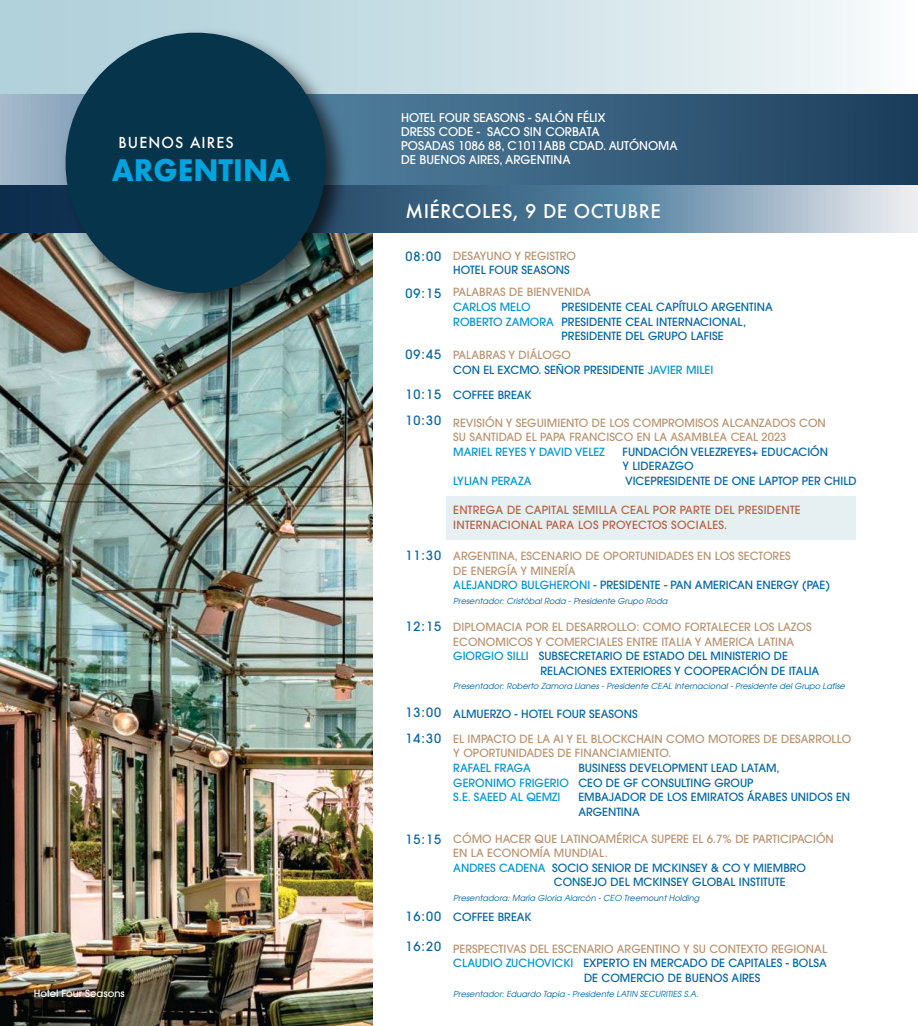
<style>
.page{position:relative;width:918px;height:1026px;background:#fff}
.page>*{position:absolute;margin:0;border:0;box-sizing:border-box;transform-origin:0 0}
.t1{font:700 28.8px "Futura";color:#01a4de;scale:.96 1}
.t2{font:500 18.45px "Futura";letter-spacing:.025em;color:#fff}
.t3{font:500 14.7px "Futura";letter-spacing:.08em;color:#fff;scale:.96 1}
.t4{font:500 12.67px/27px "ITC Avant Garde Pro";letter-spacing:.08em;color:#0065a8}
.t5{font:500 12px/13.8px "ITC Avant Garde Pro";color:#fff}
.t6{font:500 11.25px/14.5px "ITC Avant Garde Pro";letter-spacing:.005em;color:#0065a8}
.t7{font:500 11.25px/14.5px "ITC Avant Garde Pro";letter-spacing:.005em;color:#b99370}
.t8{font:500 11.25px/14.5px "ITC Avant Garde Pro";letter-spacing:.025em;color:#b76041}
.t9{font:500 11.25px "ITC Avant Garde Pro";letter-spacing:.005em;color:#0095d3}
.t10{font:500 9.9px "ITC Avant Garde Pro";color:#fff}
.t11{font:italic 8.25px "Avant Garde";letter-spacing:.005em;color:#0065a8}
.s1{color:#0095d3}
.s2{color:#b99370}
.s3{color:#0065a8}
</style>
<div class="page">
<div style="left:447px;top:497px;width:409px;height:43px;background:#e6f0f3"></div>
<img style="left:0;top:232px;width:373px;height:794px">
<div style="left:0;top:0;width:913px;height:152px;background:linear-gradient(to right,#a9ccd7,#f3f8f9)"></div>
<svg style="left:0;top:94px;width:918px;height:92px;background:#3e6481"></svg>
<svg style="left:0;top:186px;width:918px;height:46px;background:#6a89a2"></svg>
<img style="left:54px;top:22px;width:302px;height:302px">
<svg style="left:53px;top:20px;width:285px;height:286px;background:#315768"></svg>
<img style="left:25px;top:979px;width:125px;height:46px">
<h3 class="t3" style="left:118px;top:132px;width:122px">BUENOS AIRES</h3>
<h1 class="t1" style="left:112px;top:150px;width:187px">ARGENTINA</h1>
<p class="t10" style="left:34px;top:987px;width:92px">Hotel Four Seasons</p>
<p class="t5" style="left:401px;top:111px;width:278px">HOTEL FOUR SEASONS - SALÓN FÉLIX<br>DRESS CODE - SACO SIN CORBATA<br>POSADAS 1086 88, C1011ABB CDAD. AUTÓNOMA<br>DE BUENOS AIRES, ARGENTINA</p>
<h2 class="t2" style="left:406px;top:199px;width:257px">MIÉRCOLES, 9 DE OCTUBRE</h2>
<p class="t4" style="left:405px;top:243px;width:37px">08:00</p>
<p class="t4" style="left:405px;top:279px;width:37px">09:15</p>
<p class="t4" style="left:405px;top:341px;width:37px">09:45</p>
<p class="t4" style="left:405px;top:380px;width:37px">10:15<br>10:30</p>
<p class="t4" style="left:405px;top:542px;width:37px">11:30</p>
<p class="t4" style="left:405px;top:613px;width:37px">12:15</p>
<p class="t4" style="left:405px;top:699px;width:37px;line-height:26.5px">13:00<br>14:30</p>
<p class="t4" style="left:405px;top:826px;width:37px">15:15</p>
<p class="t4" style="left:405px;top:902px;width:37px">16:00</p>
<p class="t4" style="left:405px;top:933px;width:37px">16:20</p>
<p class="t7" style="left:453px;top:249px;width:124px">DESAYUNO Y REGISTRO</p>
<p class="t6" style="left:453px;top:263px;width:118px">HOTEL FOUR SEASONS</p>
<p class="t7" style="left:453px;top:285px;width:139px">PALABRAS DE BIENVENIDA</p>
<p class="t9" style="left:453px;top:300px;width:79px">CARLOS MELO</p>
<p class="t6" style="left:562px;top:300px;width:213px">PRESIDENTE CEAL CAPÍTULO ARGENTINA</p>
<p class="t6" style="left:453px;top:314px;width:295px"><span class="s1">ROBERTO ZAMORA</span> PRESIDENTE CEAL INTERNACIONAL,</p>
<p class="t6" style="left:562px;top:329px;width:163px">PRESIDENTE DEL GRUPO LAFISE</p>
<p class="t6" style="left:453px;top:348px;width:262px"><span class="s2">PALABRAS Y DIÁLOGO<br></span>CON EL EXCMO. SEÑOR PRESIDENTE <span class="s1">JAVIER MILEI</span></p>
<p class="t6" style="left:453px;top:388px;width:80px">COFFEE BREAK</p>
<p class="t7" style="left:453px;top:415px;width:374px">REVISIÓN Y SEGUIMIENTO DE LOS COMPROMISOS ALCANZADOS CON<br>SU SANTIDAD EL PAPA FRANCISCO EN LA ASAMBLEA CEAL 2023</p>
<p class="t9" style="left:453px;top:445px;width:153px">MARIEL REYES Y DAVID VELEZ</p>
<p class="t6" style="left:623px;top:444px;width:207px">FUNDACIÓN VELEZREYES+ EDUCACIÓN<br>Y LIDERAZGO</p>
<p class="t9" style="left:453px;top:474px;width:80px">LYLIAN PERAZA</p>
<p class="t6" style="left:625px;top:474px;width:233px">VICEPRESIDENTE DE ONE LAPTOP PER CHILD</p>
<p class="t8" style="left:453px;top:503px;width:349px">ENTREGA DE CAPITAL SEMILLA CEAL POR PARTE DEL PRESIDENTE<br>INTERNACIONAL PARA LOS PROYECTOS SOCIALES.</p>
<p class="t7" style="left:453px;top:549px;width:378px">ARGENTINA, ESCENARIO DE OPORTUNIDADES EN LOS SECTORES<br>DE ENERGÍA Y MINERÍA<br><span class="s1">ALEJANDRO BULGHERONI</span> <span class="s3">- PRESIDENTE - PAN AMERICAN ENERGY (PAE)</span></p>
<p class="t11" style="left:453px;top:596px;width:216px">Presentador: Cristóbal Roda - Presidente Grupo Roda</p>
<p class="t7" style="left:453px;top:619px;width:360px">DIPLOMACIA POR EL DESARROLLO: COMO FORTALECER LOS LAZOS</p>
<p class="t7" style="left:453px;top:634px;width:342px">ECONOMICOS Y COMERCIALES ENTRE ITALIA Y AMERICA LATINA</p>
<p class="t6" style="left:453px;top:649px;width:336px"><span class="s1">GIORGIO SILLI</span> SUBSECRETARIO DE ESTADO DEL MINISTERIO DE</p>
<p class="t6" style="left:540px;top:663px;width:280px">RELACIONES EXTERIORES Y COOPERACIÓN DE ITALIA</p>
<p class="t11" style="left:453px;top:681px;width:393px">Presentador: Roberto Zamora Llanes - Presidente CEAL Internacional - Presidente del Grupo Lafise</p>
<p class="t6" style="left:453px;top:707px;width:186px">ALMUERZO - HOTEL FOUR SEASONS</p>
<p class="t7" style="left:453px;top:731px;width:399px">EL IMPACTO DE LA AI Y EL BLOCKCHAIN COMO MOTORES DE DESARROLLO<br>Y OPORTUNIDADES DE FINANCIAMIENTO.</p>
<p class="t9" style="left:453px;top:761px;width:79px">RAFAEL FRAGA</p>
<p class="t6" style="left:453px;top:760px;width:328px;text-indent:125px">BUSINESS DEVELOPMENT LEAD LATAM,<br><span class="s1">GERONIMO FRIGERIO</span> CEO DE GF CONSULTING GROUP<br><span class="s1">S.E. SAEED AL QEMZI</span></p>
<p class="t6" style="left:578px;top:790px;width:273px">EMBAJADOR DE LOS EMIRATOS ÁRABES UNIDOS EN<br>ARGENTINA</p>
<p class="t7" style="left:453px;top:831px;width:382px">CÓMO HACER QUE LATINOAMÉRICA SUPERE EL 6.7% DE PARTICIPACIÓN</p>
<p class="t7" style="left:453px;top:846px;width:156px">EN LA ECONOMÍA MUNDIAL.</p>
<p class="t6" style="left:453px;top:860px;width:354px"><span class="s1">ANDRES CADENA</span> SOCIO SENIOR DE MCKINSEY &amp; CO Y MIEMBRO</p>
<p class="t6" style="left:554px;top:875px;width:233px">CONSEJO DEL MCKINSEY GLOBAL INSTITUTE</p>
<p class="t11" style="left:453px;top:893px;width:248px">Presentadora: María Gloria Alarcón - CEO Treemount Holding</p>
<p class="t6" style="left:453px;top:910px;width:80px">COFFEE BREAK</p>
<p class="t7" style="left:453px;top:941px;width:375px">PERSPECTIVAS DEL ESCENARIO ARGENTINO Y SU CONTEXTO REGIONAL</p>
<p class="t6" style="left:453px;top:956px;width:375px"><span class="s1">CLAUDIO ZUCHOVICKI</span> EXPERTO EN MERCADO DE CAPITALES - BOLSA</p>
<p class="t6" style="left:584px;top:970px;width:178px">DE COMERCIO DE BUENOS AIRES</p>
<p class="t11" style="left:453px;top:988px;width:247px">Presentador: Eduardo Tapia - Presidente LATIN SECURITIES S.A.</p>
</div>
